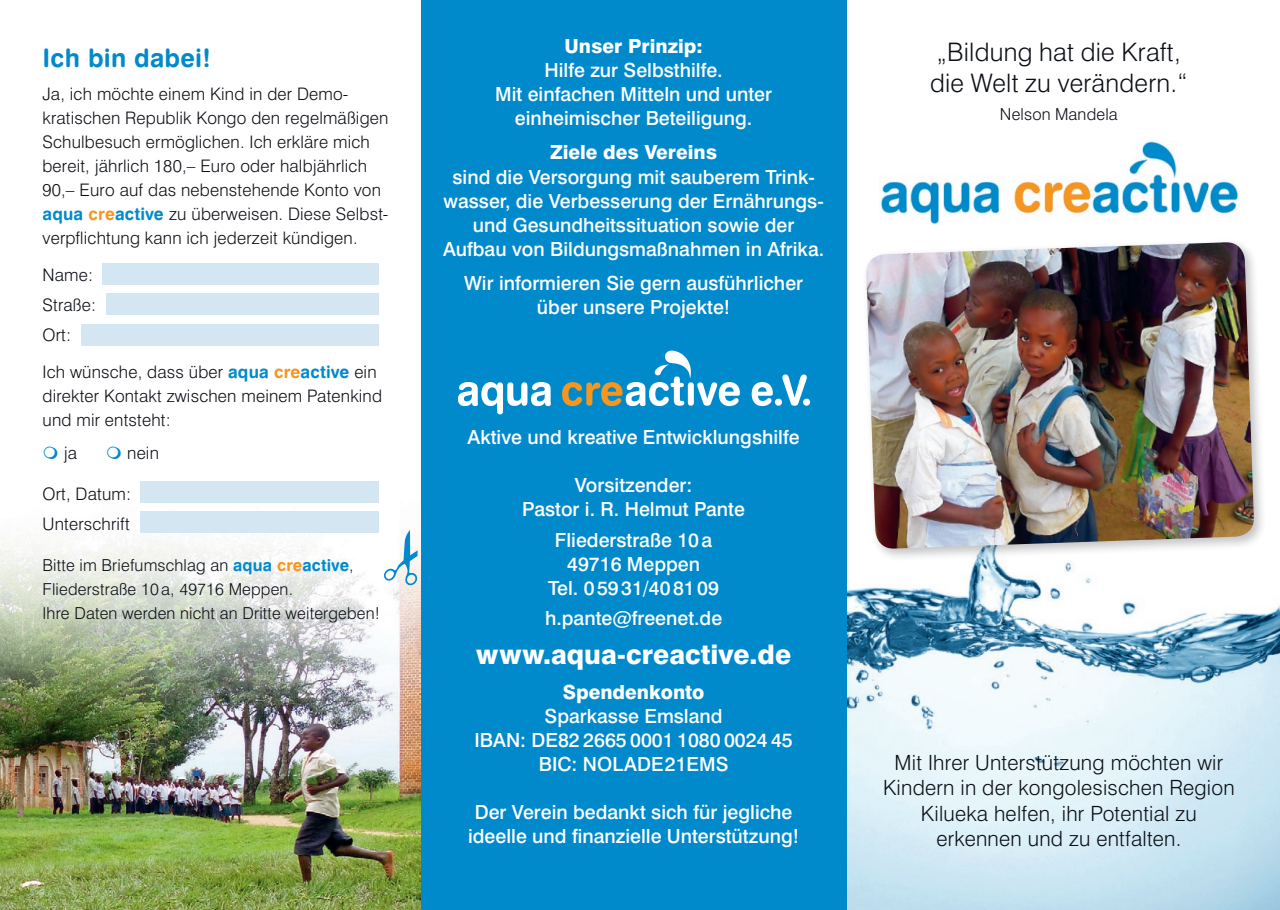
<style>
.page{position:relative;width:1280px;height:910px;background:#fff}
.page>*{position:absolute;margin:0;border:0;box-sizing:border-box;transform-origin:0 0}
.t1{font:800 27px "Swiss 721 BT";color:#fff}
.t2{font:300 25.5px/30.6px "Swiss 721 BT";letter-spacing:.01em;color:#0b0e15}
.t3{font:25.5px "Swiss 721 BT Bold Rounded";letter-spacing:.01em;color:#008acc}
.t4{font:300 21px/25.2px "Swiss 721 BT";letter-spacing:.01em;color:#0b0e15;text-align:center}
.t5{font:500 19.5px/24px "Swiss 721 BT";color:#fff;text-align:center}
.t6{font:800 19.5px "Swiss 721 BT";color:#fff}
.t7{font:300 17.25px/24px "Swiss 721 BT";letter-spacing:.01em;color:#0b0e15}
.t8{font:300 16.5px/24px "Swiss 721 BT";letter-spacing:.01em;color:#0b0e15}
.s1{font-family:"Swiss 721 BT Bold Rounded";font-weight:400;color:#008acc}
.s2{font-family:"Swiss 721 BT Bold Rounded";font-weight:400;color:#f6961e}
</style>
<div class="page">
<img style="left:0;top:481px;width:421px;height:429px">
<img style="left:846px;top:423px;width:434px;height:487px">
<div style="left:421px;top:0;width:425px;height:910px;background:#008acc"></div>
<div style="left:861px;top:237px;width:406px;height:325px;background:#0b0e15;opacity:.25"></div>
<img style="left:866px;top:242px;width:388px;height:307px">
<img style="left:880px;top:141px;width:358px;height:84px">
<img style="left:457px;top:350px;width:354px;height:65px">
<img style="left:561px;top:380px;width:63px;height:35px">
<div style="left:102px;top:263px;width:276px;height:21px;background:#d5e6f3"></div>
<div style="left:140px;top:481px;width:238px;height:21px;background:#d5e6f3"></div>
<div style="left:140px;top:512px;width:238px;height:21px;background:#d5e6f3"></div>
<div style="left:106px;top:294px;width:272px;height:21px;background:#d5e6f3"></div>
<div style="left:81px;top:325px;width:297px;height:21px;background:#d5e6f3"></div>
<svg style="left:384px;top:530px;width:34px;height:56px"></svg>
<h2 class="t3" style="left:43px;top:42px;width:170px">Ich bin dabei!</h2>
<p class="t7" style="left:43px;top:82px;width:348px">Ja, ich möchte einem Kind in der Demo&shy;kratischen Republik Kongo den regelmäßigen Schulbesuch ermöglichen. Ich erkläre mich bereit, jährlich 180,– Euro oder halbjährlich 90,– Euro auf das nebenstehende Konto von <span class="s1">aqua</span> <span class="s2">cre</span><span class="s1">active</span> zu überweisen. Diese Selbst&shy;verpflichtung kann ich jederzeit kündigen.</p>
<p class="t7" style="left:43px;top:259px;width:55px;line-height:30.5px">Name:<br>Straße:<br>Ort:</p>
<p class="t7" style="left:43px;top:360px;width:341px">Ich wünsche, dass über <span class="s1">aqua</span> <span class="s2">cre</span><span class="s1">active</span> ein direkter Kontakt zwischen meinem Patenkind und mir entsteht:</p>
<p class="t7" style="left:64px;top:440px;width:15px">ja</p>
<p class="t7" style="left:127px;top:440px;width:33px">nein</p>
<p class="t7" style="left:43px;top:478px;width:90px;line-height:30.5px">Ort, Datum:<br>Unterschrift</p>
<p class="t8" style="left:43px;top:553px;width:339px">Bitte im Briefumschlag an <span class="s1">aqua</span> <span class="s2">cre</span><span class="s1">active</span>,<br>Fliederstraße 10 a, 49716 Meppen.<br>Ihre Daten werden nicht an Dritte weitergeben!</p>
<p class="t6" style="left:564px;top:34px;width:140px">Unser Prinzip:</p>
<p class="t5" style="left:495px;top:58px;width:278px">Hilfe zur Selbsthilfe.<br>Mit einfachen Mitteln und unter einheimischer Beteiligung.</p>
<p class="t6" style="left:550px;top:141px;width:169px">Ziele des Vereins</p>
<p class="t5" style="left:443px;top:164px;width:383px">sind die Versorgung mit sauberem Trink&shy;wasser, die Verbesserung der Ernährungs&shy;und Gesundheitssituation sowie der Aufbau von Bildungsmaßnahmen in Afrika.</p>
<p class="t5" style="left:464px;top:271px;width:341px">Wir informieren Sie gern ausführlicher über unsere Projekte!</p>
<p class="t5" style="left:468px;top:425px;width:333px">Aktive und kreative Entwicklungshilfe</p>
<p class="t5" style="left:522px;top:473px;width:224px">Vorsitzender:<br>Pastor i. R. Helmut Pante</p>
<p class="t5" style="left:548px;top:528px;width:172px">Fliederstraße 10a<br>49716 Meppen<br>Tel. 05931/408109</p>
<p class="t5" style="left:545px;top:606px;width:179px">h.pante@freenet.de</p>
<h1 class="t1" style="left:476px;top:638px;width:317px">www.aqua-creactive.de</h1>
<p class="t6" style="left:563px;top:680px;width:143px">Spendenkonto</p>
<p class="t5" style="left:474px;top:704px;width:320px">Sparkasse Emsland<br>IBAN: DE82 2665 0001 1080 0024 45<br>BIC: NOLADE21EMS</p>
<p class="t5" style="left:468px;top:800px;width:332px">Der Verein bedankt sich für jegliche ideelle und finanzielle Unterstützung!</p>
<h2 class="t2" style="left:930px;top:36px;width:259px">„Bildung hat die Kraft, die Welt zu verändern.“</h2>
<p class="t8" style="left:1000px;top:102px;width:119px">Nelson Mandela</p>
<p class="t4" style="left:883px;top:750px;width:353px">Mit Ihrer Unterstützung möchten wir Kindern in der kongolesischen Region Kilueka helfen, ihr Potential zu erkennen und zu entfalten.</p>
</div>
